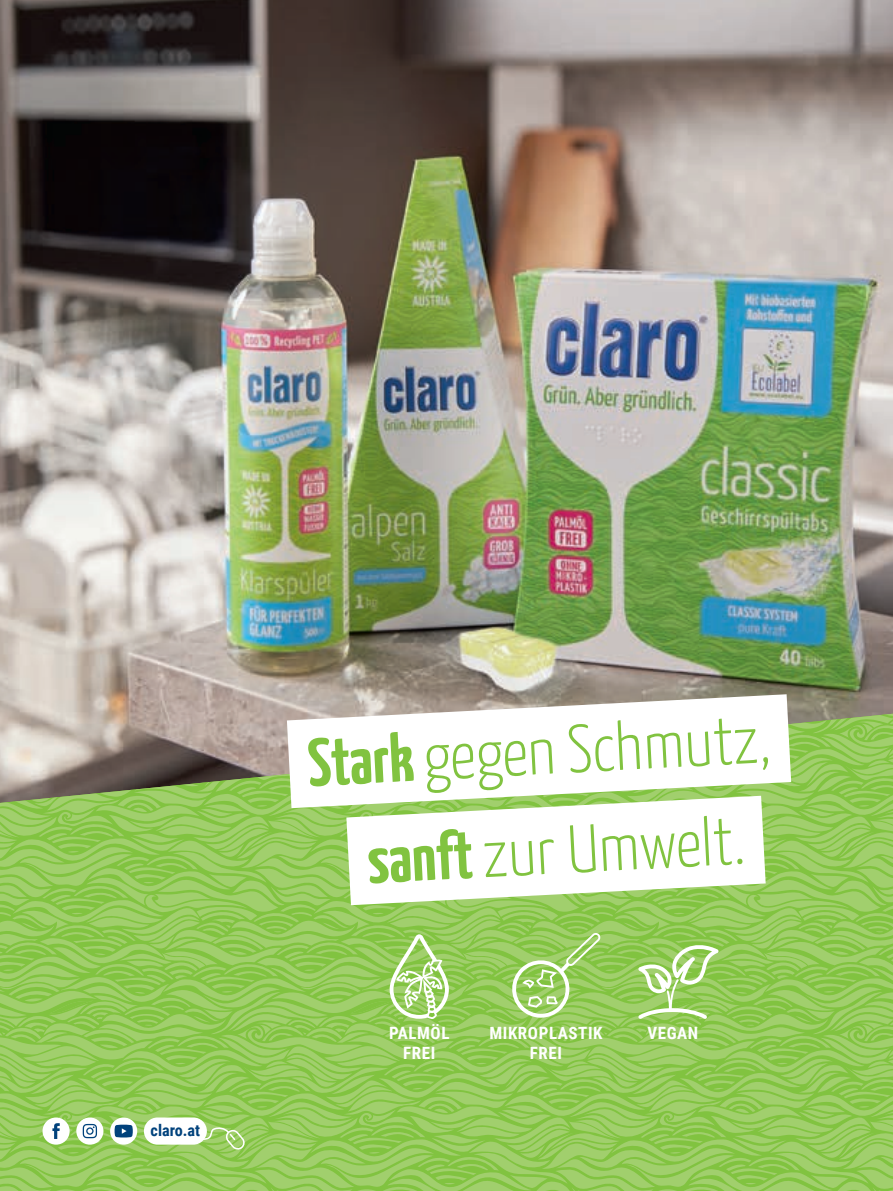
<style>
.page{position:relative;width:893px;height:1191px;background:#fff}
.page>*{position:absolute;margin:0;border:0;box-sizing:border-box;transform-origin:0 0}
.t1{font:300 67.5px "Yanone Kaffeesatz";color:#81c340}
.t2{font:700 16.95px/20.2px "Roboto Condensed";letter-spacing:.035em;color:#fff;text-align:center}
.t3{font:700 16.2px "Roboto Condensed";color:#01427c}
.s1{font-weight:700}
</style>
<div class="page">
<img style="left:0;top:0;width:893px;height:713px">
<svg style="left:0;top:713px;width:893px;height:478px;background:#94c55d"></svg>
<div style="left:144px;top:1117px;width:63px;height:27px;background:#fff;border-radius:14px"></div>
<svg style="left:201px;top:1124px;width:45px;height:27px"></svg>
<div style="left:110px;top:1117px;width:27px;height:27px;background:#fff;border-radius:50%"></div>
<div style="left:76px;top:1117px;width:27px;height:27px;background:#fff;border-radius:50%"></div>
<div style="left:43px;top:1117px;width:27px;height:27px;background:#fff;border-radius:50%"></div>
<svg style="left:52px;top:1123px;width:8px;height:16px"></svg>
<svg style="left:83px;top:1123px;width:14px;height:15px"></svg>
<svg style="left:115px;top:1124px;width:18px;height:13px"></svg>
<svg style="left:390px;top:934px;width:59px;height:85px"></svg>
<svg style="left:638px;top:944px;width:80px;height:75px"></svg>
<svg style="left:509px;top:932px;width:92px;height:85px;background:#a1d170"></svg>
<svg style="left:346px;top:808px;width:420px;height:97px"></svg>
<svg style="left:287px;top:694px;width:504px;height:114px"></svg>
<p class="t3" style="left:151px;top:1118px;width:51px">claro.at</p>
<p class="t1" style="left:305px;top:714px;width:464px;rotate:-3deg"><span class="s1">Stark</span> gegen Schmutz,</p>
<p class="t1" style="left:365px;top:811px;width:379px;rotate:-3deg"><span class="s1">sanft</span> zur Umwelt.</p>
<p class="t2" style="left:389px;top:1022px;width:62px">PALMÖL<br>FREI</p>
<p class="t2" style="left:489px;top:1022px;width:115px">MIKROPLASTIK</p>
<p class="t2" style="left:647px;top:1022px;width:52px">VEGAN</p>
<p class="t2" style="left:530px;top:1042px;width:34px">FREI</p>
</div>
